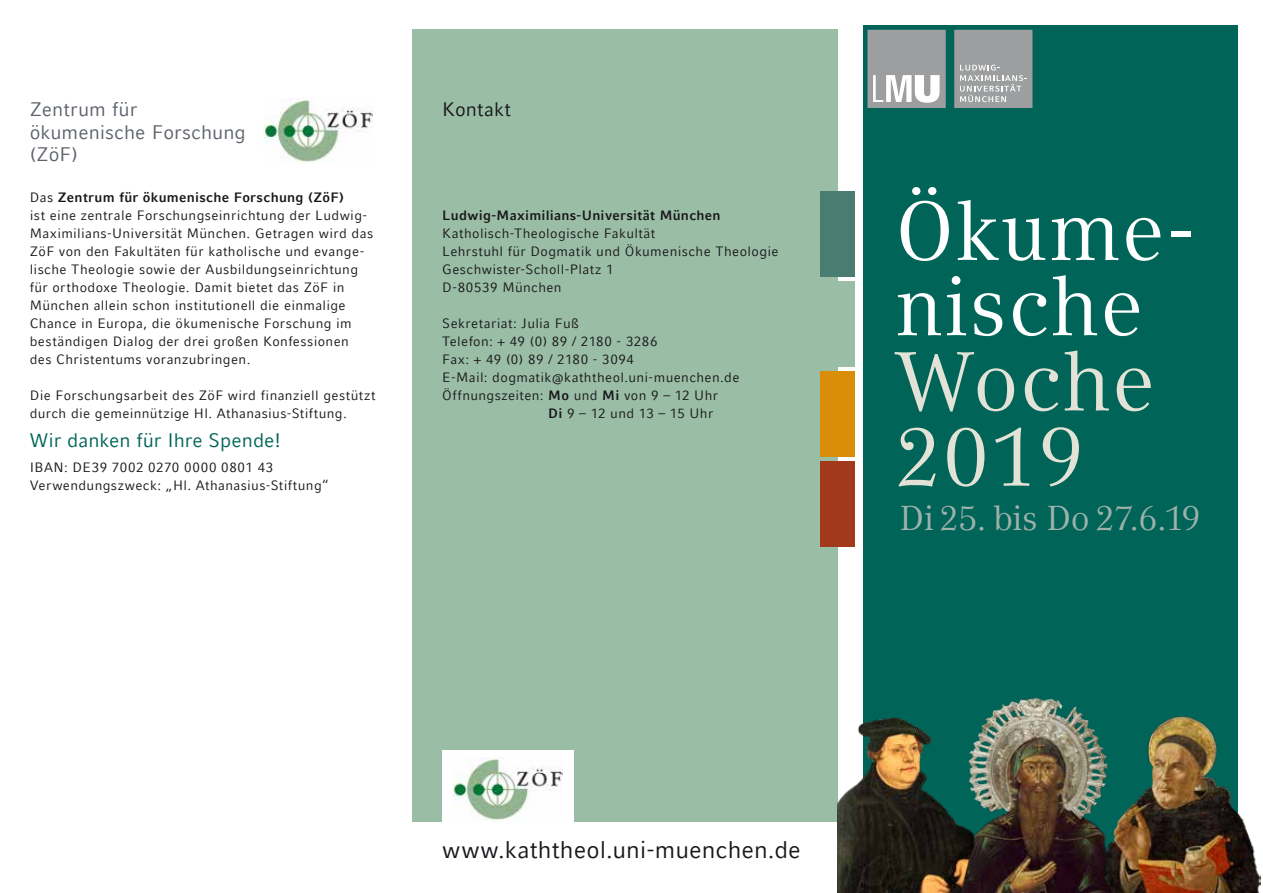
<style>
.page{position:relative;width:1263px;height:893px;background:#fff}
.page>*{position:absolute;margin:0;border:0;box-sizing:border-box;transform-origin:0 0}
.t1{font:82.8px/75.3px "LMU Compatil Text";letter-spacing:.02em;color:#fff}
.t2{font:82.8px/75.3px "LMU Compatil Text";letter-spacing:.02em;color:#e2e3d6}
.t3{font:34.5px "LMU Compatil Text";letter-spacing:-.015em;color:#9eb1ab}
.t4{font:24px "LMU Compatil Fact";letter-spacing:.005em;color:#1a171c}
.t5{font:19.5px/22.5px "LMU Compatil Fact";letter-spacing:.005em;color:#5d626b}
.t6{font:19.5px "LMU Compatil Fact";color:#006558}
.t7{font:19.5px "LMU Compatil Fact";letter-spacing:.005em;color:#1a171c}
.t8{font:13.5px/18px "LMU Compatil Fact";letter-spacing:.03em;color:#1a171c}
.t9{font:700 13.5px "LMU Compatil Fact";letter-spacing:.02em;color:#1a171c}
.s1{font-weight:700}
</style>
<div class="page">
<div style="left:412px;top:30px;width:426px;height:792px;background:#9abea5"></div>
<div style="left:863px;top:26px;width:374px;height:867px;background:#006558"></div>
<svg style="left:867px;top:30px;width:79px;height:78px;background:#abaeaf"></svg>
<svg style="left:954px;top:30px;width:78px;height:78px;background:#a3a5a6"></svg>
<img style="left:838px;top:717px;width:117px;height:176px">
<img style="left:955px;top:697px;width:148px;height:196px">
<img style="left:1103px;top:713px;width:157px;height:180px">
<div style="left:821px;top:192px;width:34px;height:85px;background:#4b7c72"></div>
<div style="left:821px;top:282px;width:34px;height:85px;background:#9abea5"></div>
<div style="left:821px;top:372px;width:34px;height:85px;background:#da8d09"></div>
<div style="left:821px;top:462px;width:34px;height:85px;background:#a3391b"></div>
<img style="left:263px;top:99px;width:109px;height:65px">
<div style="left:442px;top:750px;width:131px;height:78px;background:#fff"></div>
<img style="left:453px;top:757px;width:109px;height:65px">
<h3 class="t5" style="left:30px;top:98px;width:218px">Zentrum für ökumenische Forschung (ZöF)</h3>
<p class="t8" style="left:30px;top:188px;width:345px">Das <span class="s1">Zentrum für ökumenische Forschung (ZöF)<br></span>ist eine zentrale Forschungseinrichtung der Ludwig-Maximilians-Universität München. Getragen wird das ZöF von den Fakultäten für katholische und evange&shy;lische Theologie sowie der Ausbildungseinrichtung für orthodoxe Theologie. Damit bietet das ZöF in München allein schon institutionell die einmalige Chance in Europa, die ökumenische Forschung im beständigen Dialog der drei großen Konfessionen des Christentums voranzubringen.</p>
<p class="t8" style="left:30px;top:386px;width:347px">Die Forschungsarbeit des ZöF wird finanziell gestützt durch die gemeinnützige Hl. Athanasius-Stiftung.</p>
<h3 class="t6" style="left:30px;top:429px;width:253px">Wir danken für Ihre Spende!</h3>
<p class="t8" style="left:30px;top:458px;width:300px">IBAN: DE39 7002 0270 0000 0801 43<br>Verwendungszweck: „Hl. Athanasius-Stiftung“</p>
<h3 class="t7" style="left:442px;top:98px;width:70px">Kontakt</h3>
<p class="t9" style="left:442px;top:207px;width:280px">Ludwig-Maximilians-Universität München</p>
<p class="t8" style="left:442px;top:224px;width:338px">Katholisch-Theologische Fakultät<br>Lehrstuhl für Dogmatik und Ökumenische Theologie Geschwister-Scholl-Platz 1<br>D-80539 München</p>
<p class="t8" style="left:442px;top:314px;width:138px">Sekretariat: Julia Fuß</p>
<p class="t8" style="left:442px;top:332px;width:217px">Telefon: + 49 (0) 89 / 2180 - 3286</p>
<p class="t8" style="left:442px;top:350px;width:193px">Fax: + 49 (0) 89 / 2180 - 3094</p>
<p class="t8" style="left:442px;top:368px;width:299px">E-Mail: dogmatik@kaththeol.uni-muenchen.de</p>
<p class="t8" style="left:442px;top:386px;width:277px">Öffnungszeiten: <span class="s1">Mo</span> und <span class="s1">Mi</span> von 9 – 12 Uhr</p>
<p class="t8" style="left:548px;top:404px;width:167px"><span class="s1">Di</span> 9 – 12 und 13 – 15 Uhr</p>
<h1 class="t1" style="left:895px;top:193px;width:302px">Ökume&shy;nische</h1>
<h1 class="t2" style="left:895px;top:343px;width:262px">Woche<br>2019</h1>
<h2 class="t3" style="left:900px;top:498px;width:302px">Di 25. bis Do 27.6.19</h2>
<h3 class="t4" style="left:442px;top:835px;width:360px">www.kaththeol.uni-muenchen.de</h3>
</div>
